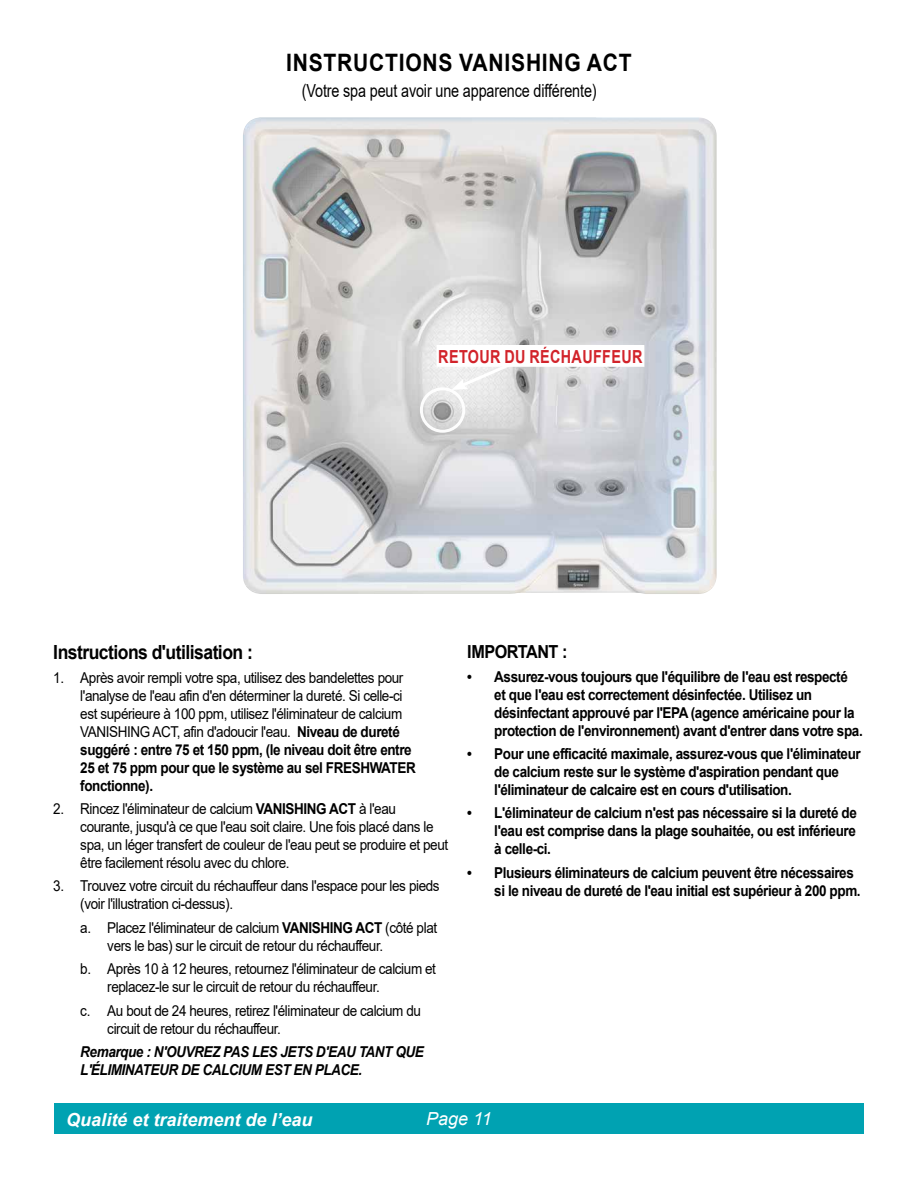
<style>
.page{position:relative;width:918px;height:1188px;background:#fff}
.page>*{position:absolute;margin:0;border:0;box-sizing:border-box;transform-origin:0 0}
.t1{font:700 24px "Arial";letter-spacing:.035em;color:#000;scale:.88 1}
.t2{font:700 19.5px "Arial";letter-spacing:-.03em;color:#000;scale:.9 1}
.t3{font:18px "Arial";letter-spacing:-.01em;color:#000;scale:.8 1}
.t4{font:italic 700 18px "Arial";color:#fff}
.t5{font:700 18px "Arial";letter-spacing:.025em;color:#d2232a;scale:.8 1}
.t6{font:700 18px "Arial";letter-spacing:-.03em;color:#000;scale:.9 1}
.t7{font:italic 18px "Arial";color:#fff}
.t8{font:15px/18px "Arial";letter-spacing:-.03em;color:#000;scale:.9 1}
.t9{font:700 15px/18px "Arial";letter-spacing:-.03em;color:#000;scale:.9 1}
.t10{font:italic 700 15px/18px "Arial";letter-spacing:-.03em;color:#000;scale:.9 1}
.s1{font-weight:700}
</style>
<div class="page">
<div style="left:54px;top:1103px;width:810px;height:31px;background:#00a2b2"></div>
<img style="left:243px;top:117px;width:474px;height:477px">
<div style="left:437px;top:346px;width:207px;height:20px;background:#fff"></div>
<div style="left:420px;top:387px;width:45px;height:46px;border:3px solid #fff;border-radius:50%"></div>
<svg style="left:451px;top:366px;width:64px;height:24px"></svg>
<h1 class="t1" style="left:286px;top:46px;width:394px">INSTRUCTIONS VANISHING ACT</h1>
<p class="t3" style="left:302px;top:79px;width:370px">(Votre spa peut avoir une apparence différente)</p>
<p class="t5" style="left:438px;top:344px;width:257px">RETOUR DU RÉCHAUFFEUR</p>
<h2 class="t2" style="left:53px;top:639px;width:223px">Instructions d'utilisation :</h2>
<p class="t8" style="left:80px;top:668px;width:374px;text-indent:-27px">1. Après avoir rempli votre spa, utilisez des bandelettes pour l'analyse de l'eau afin d'en déterminer la dureté. Si celle-ci est supérieure à 100 ppm, utilisez l'éliminateur de calcium VANISHING ACT, afin d'adoucir l'eau. <span class="s1">Niveau de dureté suggéré : entre 75 et 150 ppm, (le niveau doit être entre 25 et 75 ppm pour que le système au sel FRESHWATER fonctionne).</span></p>
<p class="t8" style="left:80px;top:800px;width:410px;text-indent:-27px">2. Rincez l'éliminateur de calcium <span class="s1">VANISHING ACT</span> à l'eau courante, jusqu'à ce que l'eau soit claire. Une fois placé dans le spa, un léger transfert de couleur de l'eau peut se produire et peut être facilement résolu avec du chlore.</p>
<p class="t8" style="left:80px;top:877px;width:401px;text-indent:-27px">3. Trouvez votre circuit du réchauffeur dans l'espace pour les pieds (voir l'illustration ci-dessus).</p>
<p class="t8" style="left:107px;top:918px;width:368px;text-indent:-27px">a. Placez l'éliminateur de calcium <span class="s1">VANISHING ACT</span> (côté plat vers le bas) sur le circuit de retour du réchauffeur.</p>
<p class="t8" style="left:107px;top:960px;width:367px;text-indent:-27px">b. Après 10 à 12 heures, retournez l'éliminateur de calcium et replacez-le sur le circuit de retour du réchauffeur.</p>
<p class="t8" style="left:107px;top:1001px;width:350px;text-indent:-27px">c. Au bout de 24 heures, retirez l'éliminateur de calcium du circuit de retour du réchauffeur.</p>
<p class="t10" style="left:80px;top:1043px;width:383px">Remarque : N'OUVREZ PAS LES JETS D'EAU TANT QUE<br>L'ÉLIMINATEUR DE CALCIUM EST EN PLACE.</p>
<p class="t6" style="left:467px;top:639px;width:113px">IMPORTANT :</p>
<p class="t9" style="left:494px;top:667px;width:411px;text-indent:-27px">• Assurez-vous toujours que l'équilibre de l'eau est respecté et que l'eau est correctement désinfectée. Utilisez un désinfectant approuvé par l'EPA (agence américaine pour la protection de l'environnement) avant d'entrer dans votre spa.</p>
<p class="t9" style="left:494px;top:745px;width:409px;text-indent:-27px">• Pour une efficacité maximale, assurez-vous que l'éliminateur de calcium reste sur le système d'aspiration pendant que l'éliminateur de calcaire est en cours d'utilisation.</p>
<p class="t9" style="left:494px;top:804px;width:404px;text-align:justify;text-indent:-27px">• L'éliminateur de calcium n'est pas nécessaire si la dureté de l'eau est comprise dans la plage souhaitée, ou est inférieure à celle-ci.</p>
<p class="t9" style="left:494px;top:864px;width:409px;text-indent:-27px">• Plusieurs éliminateurs de calcium peuvent être nécessaires si le niveau de dureté de l'eau initial est supérieur à 200 ppm.</p>
<p class="t4" style="left:66px;top:1107px;width:248px">Qualité et traitement de l’eau</p>
<p class="t7" style="left:426px;top:1107px;width:67px">Page 11</p>
</div>
